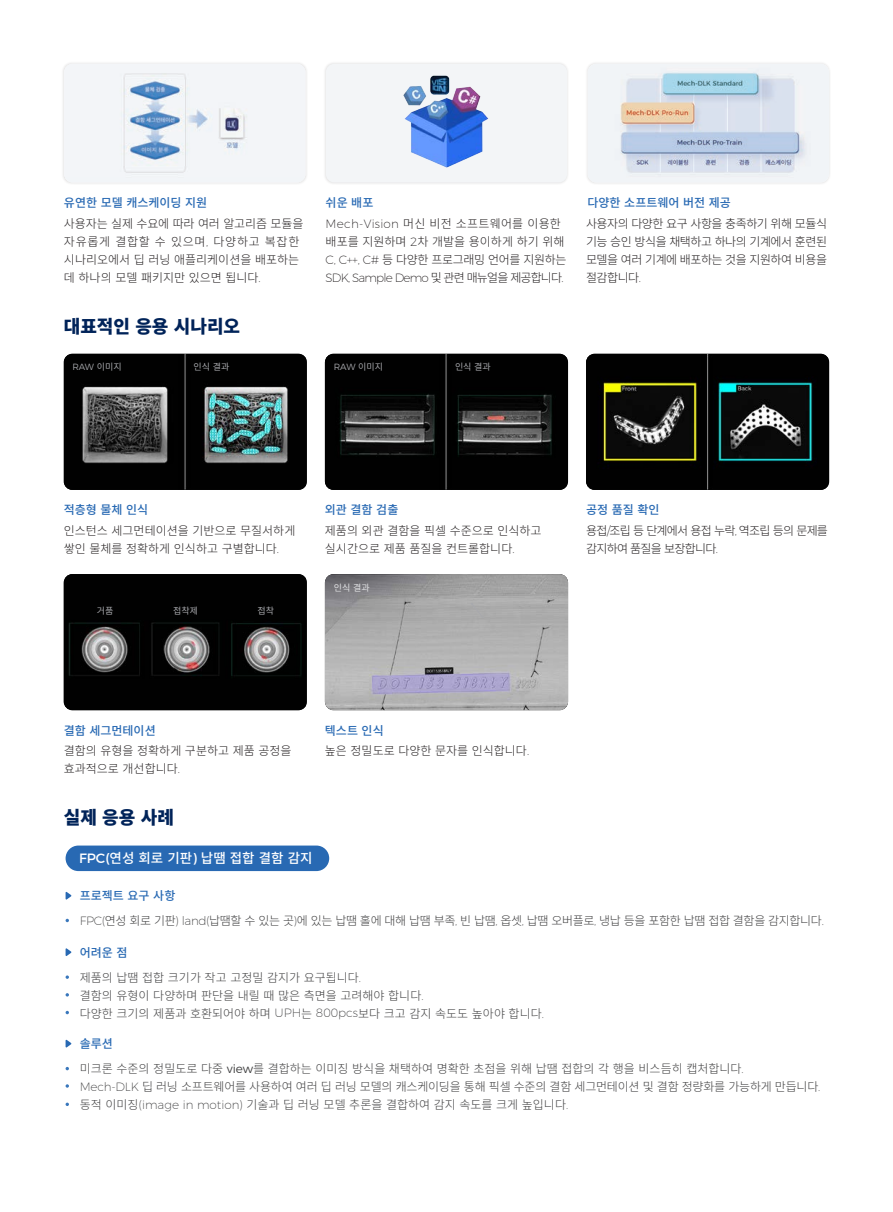
<style>
.page{position:relative;width:893px;height:1212px;background:#fff}
.page>*{position:absolute;margin:0;border:0;box-sizing:border-box;transform-origin:0 0}
.t1{font:900 18px "Noto Sans CJ Ksc";color:#002359}
.t2{font:500 13.5px "Noto Sans CJ Ksc";color:#fff}
.t3{font:300 12px/18px "Noto Sans CJ Ksc";color:#231f20}
.t4{font:300 12px "Noto Sans CJ Ksc";color:#3e3e3f}
.t5{font:500 12px "Noto Sans CJ Ksc";color:#2869b3}
.t6{font:300 12px "Noto Sans CJ Ksc";letter-spacing:-.03em;color:#3e3e3f}
.t7{font:300 12px "Noto Sans CJ Ksc";letter-spacing:-.02em;color:#3e3e3f}
.t8{font:300 12px/18px "Noto Sans CJ Ksc";letter-spacing:-.06em;color:#231f20}
.段落样式1{font:9px "Noto Sans CJ Ksc";color:#a8a9ad}
.段落样式1-2{font:300 9px "Montserrat";letter-spacing:-.025em;color:#a8a9ad}
.段落样式1-3{font:9px "Noto Sans CJ Ksc";color:#e1e2e4}
.s1{font-family:"Montserrat";font-weight:200}
.s2{font-family:"Noto Sans CJ Ksc";font-weight:400}
.s3{font-family:"Montserrat";font-weight:400}
.s4{font-family:"Montserrat"}
</style>
<div class="page">
<img style="left:64px;top:354px;width:242px;height:136px">
<img style="left:325px;top:354px;width:242px;height:136px">
<img style="left:586px;top:354px;width:242px;height:136px">
<img style="left:64px;top:574px;width:242px;height:136px">
<img style="left:325px;top:574px;width:243px;height:136px">
<div style="left:62px;top:61px;width:246px;height:124px;background:#f3f5f8"></div>
<img style="left:123px;top:73px;width:122px;height:100px">
<div style="left:323px;top:61px;width:247px;height:124px;background:#f3f5f7"></div>
<img style="left:403px;top:64px;width:164px;height:118px">
<div style="left:585px;top:61px;width:246px;height:124px;background:#f2f3f3"></div>
<img style="left:588px;top:64px;width:241px;height:118px">
<div style="left:66px;top:845px;width:263px;height:26px;background:#2869b3;border-radius:13px"></div>
<svg style="left:66px;top:892px;width:5px;height:7px"></svg>
<svg style="left:66px;top:975px;width:3px;height:4px"></svg>
<svg style="left:66px;top:948px;width:5px;height:8px"></svg>
<svg style="left:66px;top:1084px;width:3px;height:4px"></svg>
<svg style="left:66px;top:1040px;width:5px;height:7px"></svg>
<svg style="left:471px;top:602px;width:13px;height:17px"></svg>
<p class="t5" style="left:64px;top:196px;width:145px">유연한 모델 캐스케이딩 지원</p>
<p class="t5" style="left:326px;top:196px;width:49px">쉬운 배포</p>
<p class="t5" style="left:588px;top:196px;width:145px">다양한 소프트웨어 버전 제공</p>
<p class="t3" style="left:64px;top:214px;width:241px">사용자는 실제 수요에 따라 여러 알고리즘 모듈을 자유롭게 결합할 수 있으며<span class="s1">,</span> 다양하고 복잡한 시나리오에서 딥 러닝 애플리케이션을 배포하는 데 하나의 모델 패키지만 있으면 됩니다<span class="s1">.</span></p>
<p class="t3" style="left:326px;top:214px;width:242px"><span class="s1">Mech-Vision</span> 머신 비전 소프트웨어를 이용한 배포를 지원하며 <span class="s1">2</span>차 개발을 용이하게 하기 위해<br><span class="s1">C, C++, C#</span> 등 다양한 프로그래밍 언어를 지원하는<br><span class="s1">SDK, Sample Demo</span> 및 관련 매뉴얼을 제공합니다<span class="s1">.</span></p>
<p class="t3" style="left:586px;top:214px;width:242px;text-align:justify">사용자의 다양한 요구 사항을 충족하기 위해 모듈식 기능 승인 방식을 채택하고 하나의 기계에서 훈련된 모델을 여러 기계에 배포하는 것을 지원하여 비용을 절감합니다<span class="s1">.</span></p>
<p class="t1" style="left:64px;top:316px;width:178px">대표적인 응용 시나리오</p>
<p class="段落样式1-2" style="left:72px;top:360px;width:51px">RAW <span class="s2">이미지</span></p>
<p class="段落样式1" style="left:194px;top:362px;width:37px">인식 결과</p>
<p class="段落样式1-2" style="left:334px;top:360px;width:51px">RAW <span class="s2">이미지</span></p>
<p class="段落样式1" style="left:455px;top:362px;width:37px">인식 결과</p>
<p class="t5" style="left:64px;top:503px;width:86px">적층형 물체 인식</p>
<p class="t3" style="left:64px;top:522px;width:233px">인스턴스 세그먼테이션을 기반으로 무질서하게 쌓인 물체를 정확하게 인식하고 구별합니다<span class="s1">.</span></p>
<p class="段落样式1" style="left:97px;top:606px;width:18px">거품</p>
<p class="段落样式1" style="left:173px;top:606px;width:26px">접착제</p>
<p class="段落样式1" style="left:257px;top:606px;width:18px">접착</p>
<p class="t5" style="left:325px;top:503px;width:75px">외관 결함 검출</p>
<p class="t3" style="left:325px;top:522px;width:218px">제품의 외관 결함을 픽셀 수준으로 인식하고</p>
<p class="t3" style="left:325px;top:540px;width:191px">실시간으로 제품 품질을 컨트롤합니다<span class="s1">.</span></p>
<p class="段落样式1-3" style="left:334px;top:582px;width:37px">인식 결과</p>
<p class="t5" style="left:64px;top:723px;width:93px">결함 세그먼테이션</p>
<p class="t3" style="left:64px;top:742px;width:229px">결함의 유형을 정확하게 구분하고 제품 공정을</p>
<p class="t3" style="left:64px;top:760px;width:118px">효과적으로 개선합니다<span class="s1">.</span></p>
<p class="t1" style="left:64px;top:807px;width:112px">실제 응용 사례</p>
<p class="t2" style="left:79px;top:851px;width:235px"><span class="s3">FPC(</span>연성 회로 기판<span class="s3">)</span> 납땜 접합 결함 감지</p>
<p class="t5" style="left:80px;top:889px;width:97px">프로젝트 요구 사항</p>
<p class="t5" style="left:325px;top:723px;width:60px">텍스트 인식</p>
<p class="t3" style="left:325px;top:742px;width:206px">높은 정밀도로 다양한 문자를 인식합니다<span class="s1">.</span></p>
<p class="t5" style="left:586px;top:503px;width:75px">공정 품질 확인</p>
<p class="t8" style="left:586px;top:522px;width:243px">용접<span class="s1">/</span>조립 등 단계에서 용접 누락<span class="s1">,</span> 역조립 등의 문제를 감지하여 품질을 보장합니다<span class="s1">.</span></p>
<p class="t6" style="left:80px;top:914px;width:745px"><span class="s1">FPC(</span>연성 회로 기판<span class="s1">) land(</span>납땜할 수 있는 곳<span class="s1">)</span>에 있는 납땜 홀에 대해 납땜 부족<span class="s1">,</span> 빈 납땜<span class="s1">,</span> 옵셋<span class="s1">,</span> 납땜 오버플로<span class="s1">,</span> 냉납 등을 포함한 납땜 접합 결함을 감지합니다<span class="s1">.</span></p>
<p class="t5" style="left:80px;top:945px;width:49px">어려운 점</p>
<p class="t4" style="left:80px;top:970px;width:283px">제품의 납땜 접합 크기가 작고 고정밀 감지가 요구됩니다<span class="s1">.</span></p>
<p class="t4" style="left:80px;top:988px;width:345px">결함의 유형이 다양하며 판단을 내릴 때 많은 측면을 고려해야 합니다<span class="s1">.</span></p>
<p class="t4" style="left:80px;top:1006px;width:466px">다양한 크기의 제품과 호환되어야 하며 <span class="s1">UPH</span>는 <span class="s1">800pcs</span>보다 크고 감지 속도도 높아야 합니다<span class="s1">.</span></p>
<p class="t5" style="left:80px;top:1037px;width:35px">솔루션</p>
<p class="t4" style="left:80px;top:1062px;width:665px">미크론 수준의 정밀도로 다중 <span class="s4">view</span>를 결합하는 이미징 방식을 채택하여 명확한 초점을 위해 납땜 접합의 각 행을 비스듬히 캡처합니다<span class="s1">.</span></p>
<p class="t7" style="left:80px;top:1080px;width:742px"><span class="s1">Mech-DLK</span> 딥 러닝 소프트웨어를 사용하여 여러 딥 러닝 모델의 캐스케이딩을 통해 픽셀 수준의 결함 세그먼테이션 및 결함 정량화를 가능하게 만듭니다<span class="s1">.</span></p>
<p class="t4" style="left:80px;top:1098px;width:490px">동적 이미징<span class="s1">(image in motion)</span> 기술과 딥 러닝 모델 추론을 결합하여 감지 속도를 크게 높입니다<span class="s1">.</span></p>
</div>
